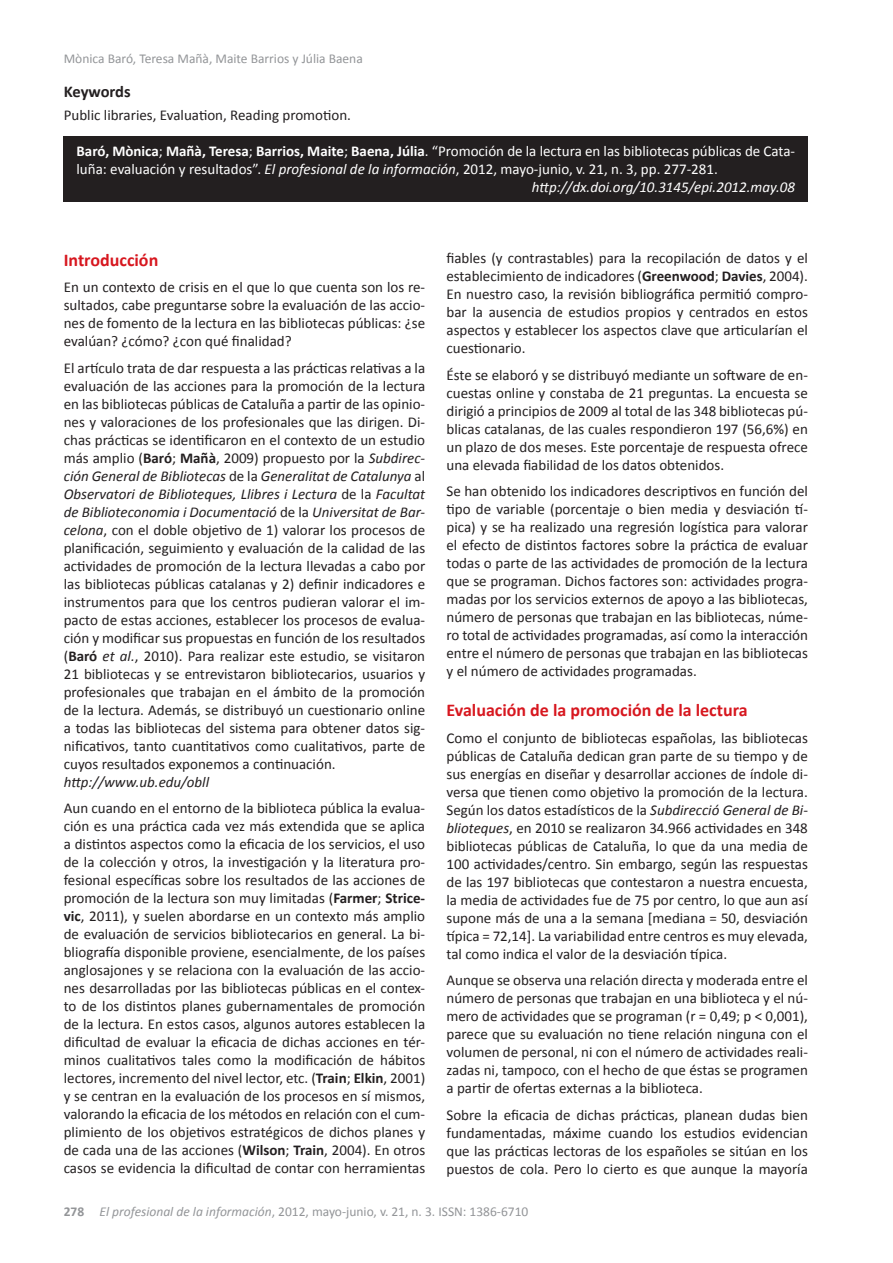
<style>
.page{position:relative;width:893px;height:1263px;background:#fff}
.page>*{position:absolute;margin:0;border:0;box-sizing:border-box;transform-origin:0 0}
._06_Titulo_primero_t{font:700 18px "Calibri";color:#d7171f}
._05_Titulo_resumen-p{font:700 16.5px "Calibri";letter-spacing:-.01em;color:#231f20}
._0_TEXTO{font:15px/18px "Calibri";color:#231f20;text-align:justify}
._0_Texto_resumen-pal{font:15px/18px "Calibri";color:#fff}
._0_Texto_resumen-pal-2{font:15px "Calibri";color:#231f20}
._0_Texto_resumen-pal-3{font:italic 15px "Calibri";color:#fff}
._0_TEXTO-2{font:italic 15px "Calibri";color:#231f20}
._13_Foliación{font:13.5px "Calibri";color:#939598}
.s1{font-weight:700}
.s2{font-style:italic}
</style>
<div class="page">
<div style="left:64px;top:136px;width:744px;height:66px;background:#231f20"></div>
<p class="_13_Foliación" style="left:64px;top:50px;width:301px">Mònica Baró, Teresa Mañà, Maite Barrios y Júlia Baena</p>
<p class="_05_Titulo_resumen-p" style="left:64px;top:81px;width:68px">Keywords</p>
<p class="_0_Texto_resumen-pal-2" style="left:64px;top:105px;width:289px">Public libraries, Evaluation, Reading promotion.</p>
<p class="_0_Texto_resumen-pal" style="left:77px;top:142px;width:720px"><span class="s1">Baró, Mònica</span>; <span class="s1">Mañà, Teresa</span>; <span class="s1">Barrios, Maite</span>; <span class="s1">Baena, Júlia</span>. “Promoción de la lectura en las bibliotecas públicas de Cata&shy;luña: evaluación y resultados”. <span class="s2">El profesional de la información</span>, 2012, mayo-junio, v. 21, n. 3, pp. 277-281.</p>
<p class="_0_Texto_resumen-pal-3" style="left:532px;top:176px;width:265px">http://dx.doi.org/10.3145/epi.2012.may.08</p>
<p class="_06_Titulo_primero_t" style="left:64px;top:248px;width:96px">Introducción</p>
<p class="_0_TEXTO" style="left:64px;top:278px;width:363px">En un contexto de crisis en el que lo que cuenta son los re&shy;sultados, cabe preguntarse sobre la evaluación de las accio&shy;nes de fomento de la lectura en las bibliotecas públicas: ¿se evalúan? ¿cómo? ¿con qué finalidad?</p>
<p class="_0_TEXTO" style="left:64px;top:359px;width:363px">El artículo trata de dar respuesta a las prácticas relativas a la evaluación de las acciones para la promoción de la lectura en las bibliotecas públicas de Cataluña a partir de las opinio&shy;nes y valoraciones de los profesionales que las dirigen. Di&shy;chas prácticas se identificaron en el contexto de un estudio más amplio (<span class="s1">Baró</span>; <span class="s1">Mañà</span>, 2009) propuesto por la <span class="s2">Subdirec&shy;ción General de Bibliotecas</span> de la <span class="s2">Generalitat de Catalunya</span> al <span class="s2">Observatori de Biblioteques, Llibres i Lectura</span> de la <span class="s2">Facultat de Biblioteconomia i Documentació</span> de la <span class="s2">Universitat de Bar&shy;celona</span>, con el doble objetivo de 1) valorar los procesos de planificación, seguimiento y evaluación de la calidad de las actividades de promoción de la lectura llevadas a cabo por las bibliotecas públicas catalanas y 2) definir indicadores e instrumentos para que los centros pudieran valorar el im&shy;pacto de estas acciones, establecer los procesos de evalua&shy;ción y modificar sus propuestas en función de los resultados (<span class="s1">Baró</span> <span class="s2">et al.</span>, 2010). Para realizar este estudio, se visitaron 21 bibliotecas y se entrevistaron bibliotecarios, usuarios y profesionales que trabajan en el ámbito de la promoción de la lectura. Además, se distribuyó un cuestionario online a todas las bibliotecas del sistema para obtener datos sig&shy;nificativos, tanto cuantitativos como cualitativos, parte de cuyos resultados exponemos a continuación.</p>
<p class="_0_TEXTO-2" style="left:64px;top:771px;width:147px">http://www.ub.edu/obll</p>
<p class="_0_TEXTO" style="left:64px;top:799px;width:363px">Aun cuando en el entorno de la biblioteca pública la evalua&shy;ción es una práctica cada vez más extendida que se aplica a distintos aspectos como la eficacia de los servicios, el uso de la colección y otros, la investigación y la literatura pro&shy;fesional específicas sobre los resultados de las acciones de promoción de la lectura son muy limitadas (<span class="s1">Farmer</span>; <span class="s1">Strice&shy;vic</span>, 2011), y suelen abordarse en un contexto más amplio de evaluación de servicios bibliotecarios en general. La bi&shy;bliografía disponible proviene, esencialmente, de los países anglosajones y se relaciona con la evaluación de las accio&shy;nes desarrolladas por las bibliotecas públicas en el contex&shy;to de los distintos planes gubernamentales de promoción de la lectura. En estos casos, algunos autores establecen la dificultad de evaluar la eficacia de dichas acciones en tér&shy;minos cualitativos tales como la modificación de hábitos lectores, incremento del nivel lector, etc. (<span class="s1">Train</span>; <span class="s1">Elkin</span>, 2001) y se centran en la evaluación de los procesos en sí mismos, valorando la eficacia de los métodos en relación con el cum&shy;plimiento de los objetivos estratégicos de dichos planes y de cada una de las acciones (<span class="s1">Wilson</span>; <span class="s1">Train</span>, 2004). En otros casos se evidencia la dificultad de contar con herramientas</p>
<p class="_0_TEXTO" style="left:446px;top:249px;width:363px">fiables (y contrastables) para la recopilación de datos y el establecimiento de indicadores (<span class="s1">Greenwood</span>; <span class="s1">Davies</span>, 2004).<br>En nuestro caso, la revisión bibliográfica permitió compro&shy;bar la ausencia de estudios propios y centrados en estos aspectos y establecer los aspectos clave que articularían el cuestionario.</p>
<p class="_0_TEXTO" style="left:446px;top:366px;width:363px">Éste se elaboró y se distribuyó mediante un software de en&shy;cuestas online y constaba de 21 preguntas. La encuesta se dirigió a principios de 2009 al total de las 348 bibliotecas pú&shy;blicas catalanas, de las cuales respondieron 197 (56,6%) en un plazo de dos meses. Este porcentaje de respuesta ofrece una elevada fiabilidad de los datos obtenidos.</p>
<p class="_0_TEXTO" style="left:446px;top:482px;width:363px">Se han obtenido los indicadores descriptivos en función del tipo de variable (porcentaje o bien media y desviación tí&shy;pica) y se ha realizado una regresión logística para valorar el efecto de distintos factores sobre la práctica de evaluar todas o parte de las actividades de promoción de la lectura que se programan. Dichos factores son: actividades progra&shy;madas por los servicios externos de apoyo a las bibliotecas, número de personas que trabajan en las bibliotecas, núme&shy;ro total de actividades programadas, así como la interacción entre el número de personas que trabajan en las bibliotecas y el número de actividades programadas.</p>
<p class="_06_Titulo_primero_t" style="left:446px;top:699px;width:303px">Evaluación de la promoción de la lectura</p>
<p class="_0_TEXTO" style="left:446px;top:729px;width:363px">Como el conjunto de bibliotecas españolas, las bibliotecas públicas de Cataluña dedican gran parte de su tiempo y de sus energías en diseñar y desarrollar acciones de índole di&shy;versa que tienen como objetivo la promoción de la lectura.<br>Según los datos estadísticos de la <span class="s2">Subdirecció General de Bi&shy;blioteques</span>, en 2010 se realizaron 34.966 actividades en 348 bibliotecas públicas de Cataluña, lo que da una media de 100 actividades/centro. Sin embargo, según las respuestas de las 197 bibliotecas que contestaron a nuestra encuesta, la media de actividades fue de 75 por centro, lo que aun así supone más de una a la semana [mediana = 50, desviación típica = 72,14]. La variabilidad entre centros es muy elevada, tal como indica el valor de la desviación típica.</p>
<p class="_0_TEXTO" style="left:446px;top:971px;width:363px">Aunque se observa una relación directa y moderada entre el número de personas que trabajan en una biblioteca y el nú&shy;mero de actividades que se programan (r = 0,49; p &lt; 0,001), parece que su evaluación no tiene relación ninguna con el volumen de personal, ni con el número de actividades reali&shy;zadas ni, tampoco, con el hecho de que éstas se programen a partir de ofertas externas a la biblioteca.</p>
<p class="_0_TEXTO" style="left:446px;top:1106px;width:363px">Sobre la eficacia de dichas prácticas, planean dudas bien fundamentadas, máxime cuando los estudios evidencian que las prácticas lectoras de los españoles se sitúan en los puestos de cola. Pero lo cierto es que aunque la mayoría</p>
<p class="_13_Foliación" style="left:64px;top:1203px;width:466px"><span class="s1">278</span> <span class="s2">El profesional de la información</span>, 2012, mayo-junio, v. 21, n. 3. ISSN: 1386-6710</p>
</div>
